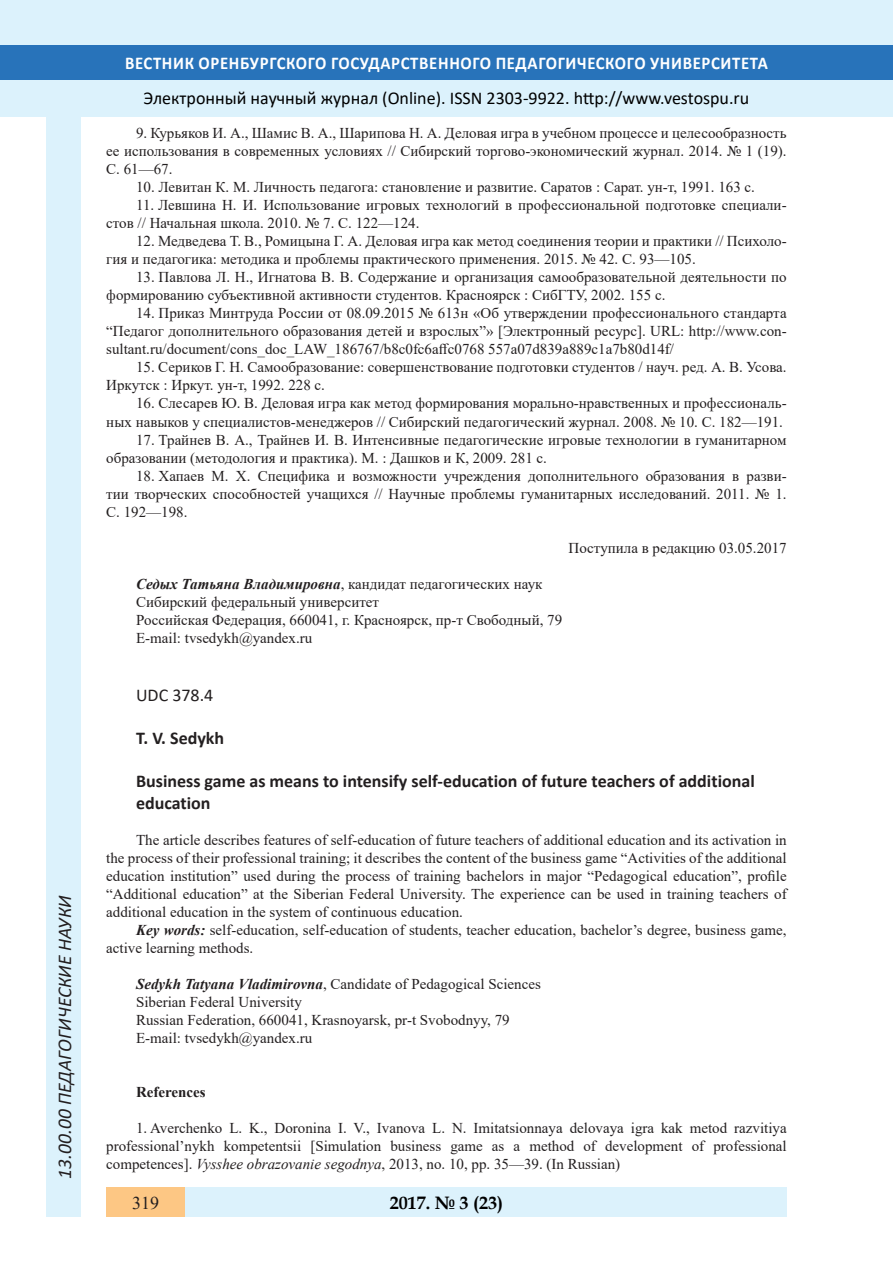
<style>
.page{position:relative;width:893px;height:1263px;background:#fff}
.page>*{position:absolute;margin:0;border:0;box-sizing:border-box;transform-origin:0 0}
.t1{font:italic 19.5px "Calibri";color:#231f20}
.Заголовок_2{font:700 18px/21.6px "Calibri";color:#231f20}
.t2{font:18px "Calibri";color:#000}
.t3{font:700 18px "Calibri";letter-spacing:.04em;color:#fff;scale:.93 1}
.t4{font:700 18px "Book Antiqua";color:#000}
.Заголовок_2-2{font:18px "Calibri";color:#231f20}
.t5{font:18px "Times New Roman";color:#231f20}
.литература{font:15px/18px "Times New Roman";color:#231f20}
.литература-2{font:700 15px "Times New Roman";color:#231f20}
.s1{font-weight:700;font-style:italic}
.s2{font-style:italic}
</style>
<div class="page">
<div style="left:0;top:0;width:893px;height:116px;background:#dcf2fc"></div>
<div style="left:0;top:45px;width:893px;height:34px;background:#2873ba"></div>
<div style="left:47px;top:116px;width:34px;height:1101px;background:#dcf2fc"></div>
<div style="left:106px;top:1188px;width:681px;height:29px;background:#dcf2fc"></div>
<div style="left:106px;top:1188px;width:79px;height:29px;background:#fdc784"></div>
<h1 class="t1" style="left:51px;top:1179px;width:285px;rotate:-90deg">13.00.00 ПЕДАГОГИЧЕСКИЕ НАУКИ</h1>
<h1 class="t1" style="left:51px;top:1105px;width:206px;rotate:-90deg">БИОЛОГИЧЕСКИЕ НАУКИ</h1>
<h1 class="t1" style="left:51px;top:1179px;width:11px;rotate:-90deg">0</h1>
<p class="t3" style="left:125px;top:50px;width:693px">ВЕСТНИК ОРЕНБУРГСКОГО ГОСУДАРСТВЕННОГО ПЕДАГОГИЧЕСКОГО УНИВЕРСИТЕТА</p>
<p class="t2" style="left:144px;top:85px;width:607px">Электронный научный журнал (Online). ISSN 2303-9922. http://www.vestospu.ru</p>
<p class="t2" style="left:583px;top:85px;width:13px">t</p>
<p class="литература" style="left:106px;top:123px;width:682px;text-align:justify;text-indent:30px">9. Курьяков И. А., Шамис В. А., Шарипова Н. А. Деловая игра в учебном процессе и целесообразность ее использования в современных условиях // Сибирский торгово-экономический журнал. 2014. № 1 (19).<br>С. 61—67.</p>
<p class="литература" style="left:136px;top:178px;width:620px">10. Левитан К. М. Личность педагога: становление и развитие. Саратов : Сарат. ун-т, 1991. 163 с.</p>
<p class="литература" style="left:106px;top:196px;width:682px;text-indent:30px">11. Левшина Н. И. Использование игровых технологий в профессиональной подготовке специали&shy;стов // Начальная школа. 2010. № 7. С. 122—124.</p>
<p class="литература" style="left:106px;top:232px;width:682px;text-indent:30px">12. Медведева Т. В., Ромицына Г. А. Деловая игра как метод соединения теории и практики // Психоло&shy;гия и педагогика: методика и проблемы практического применения. 2015. № 42. С. 93—105.</p>
<p class="литература" style="left:106px;top:268px;width:682px;text-indent:30px">13. Павлова Л. Н., Игнатова В. В. Содержание и организация самообразовательной деятельности по формированию субъективной активности студентов. Красноярск : СибГТУ, 2002. 155 с.</p>
<p class="литература" style="left:106px;top:304px;width:682px;text-align:justify;text-indent:30px">14. Приказ Минтруда России от 08.09.2015 № 613н «Об утверждении профессионального стандарта “Педагог дополнительного образования детей и взрослых”» [Электронный ресурс]. URL: http://www.con&shy;sultant.ru/document/cons_doc_LAW_186767/b8c0fc6affc0768 557a07d839a889c1a7b80d14f/</p>
<p class="литература" style="left:106px;top:358px;width:682px;text-indent:30px">15. Сериков Г. Н. Самообразование: совершенствование подготовки студентов / науч. ред. А. В. Усова.<br>Иркутск : Иркут. ун-т, 1992. 228 с.</p>
<p class="литература" style="left:106px;top:394px;width:682px;text-align:right">16. Слесарев Ю. В. Деловая игра как метод формирования морально-нравственных и профессиональ-<br>ных навыков у специалистов-менеджеров // Сибирский педагогический журнал. 2008. № 10. С. 182—191.</p>
<p class="литература" style="left:106px;top:430px;width:682px;text-indent:30px">17. Трайнев В. А., Трайнев И. В. Интенсивные педагогические игровые технологии в гуманитарном образовании (методология и практика). М. : Дашков и К, 2009. 281 с.</p>
<p class="литература" style="left:106px;top:466px;width:682px;text-align:justify;text-indent:30px">18. Хапаев М. Х. Специфика и возможности учреждения дополнительного образования в разви&shy;тии творческих способностей учащихся // Научные проблемы гуманитарных исследований. 2011. № 1.<br>С. 192—198.</p>
<p class="литература" style="left:569px;top:538px;width:220px">Поступила в редакцию 03.05.2017</p>
<p class="литература" style="left:136px;top:574px;width:408px"><span class="s1">Седых Татьяна Владимировна</span>, кандидат педагогических наук</p>
<p class="литература" style="left:136px;top:592px;width:245px">Сибирский федеральный университет</p>
<p class="литература" style="left:136px;top:610px;width:428px">Российская Федерация, 660041, г. Красноярск, пр-т Свободный, 79</p>
<p class="литература" style="left:136px;top:628px;width:178px">E-mail: tvsedykh@yandex.ru</p>
<p class="Заголовок_2-2" style="left:136px;top:682px;width:79px">UDC 378.4</p>
<p class="Заголовок_2" style="left:136px;top:727px;width:90px">T. V. Sedykh</p>
<p class="Заголовок_2" style="left:136px;top:770px;width:620px">Business game as means to intensify self-education of future teachers of additional education</p>
<p class="литература" style="left:106px;top:830px;width:682px;text-align:justify;text-indent:30px">The article describes features of self-education of future teachers of additional education and its activation in the process of their professional training; it describes the content of the business game “Activities of the additional education institution” used during the process of training bachelors in major “Pedagogical education”, profile “Additional education” at the Siberian Federal University. The experience can be used in training teachers of additional education in the system of continuous education.</p>
<p class="литература" style="left:106px;top:920px;width:682px;text-indent:30px"><span class="s1">Key words:</span> self-education, self-education of students, teacher education, bachelor’s degree, business game, active learning methods.</p>
<p class="литература" style="left:136px;top:974px;width:406px"><span class="s1">Sedykh Tatyana Vladimirovna</span>, Candidate of Pedagogical Sciences</p>
<p class="литература" style="left:136px;top:993px;width:167px">Siberian Federal University</p>
<p class="литература" style="left:136px;top:1011px;width:375px">Russian Federation, 660041, Krasnoyarsk, pr-t Svobodnyy, 79</p>
<p class="литература" style="left:136px;top:1029px;width:178px">E-mail: tvsedykh@yandex.ru</p>
<p class="литература-2" style="left:136px;top:1081px;width:71px">References</p>
<p class="литература" style="left:106px;top:1119px;width:682px;text-align:justify;text-indent:30px">1. Averchenko L. K., Doronina I. V., Ivanova L. N. Imitatsionnaya delovaya igra kak metod razvitiya professional’nykh kompetentsii [Simulation business game as a method of development of professional competences]. <span class="s2">Vysshee obrazovanie segodnya</span>, 2013, no. 10, pp. 35—39. (In Russian)</p>
<p class="t5" style="left:132px;top:1190px;width:28px">319</p>
<p class="t4" style="left:390px;top:1190px;width:115px">2017. № 3 (23)</p>
</div>
